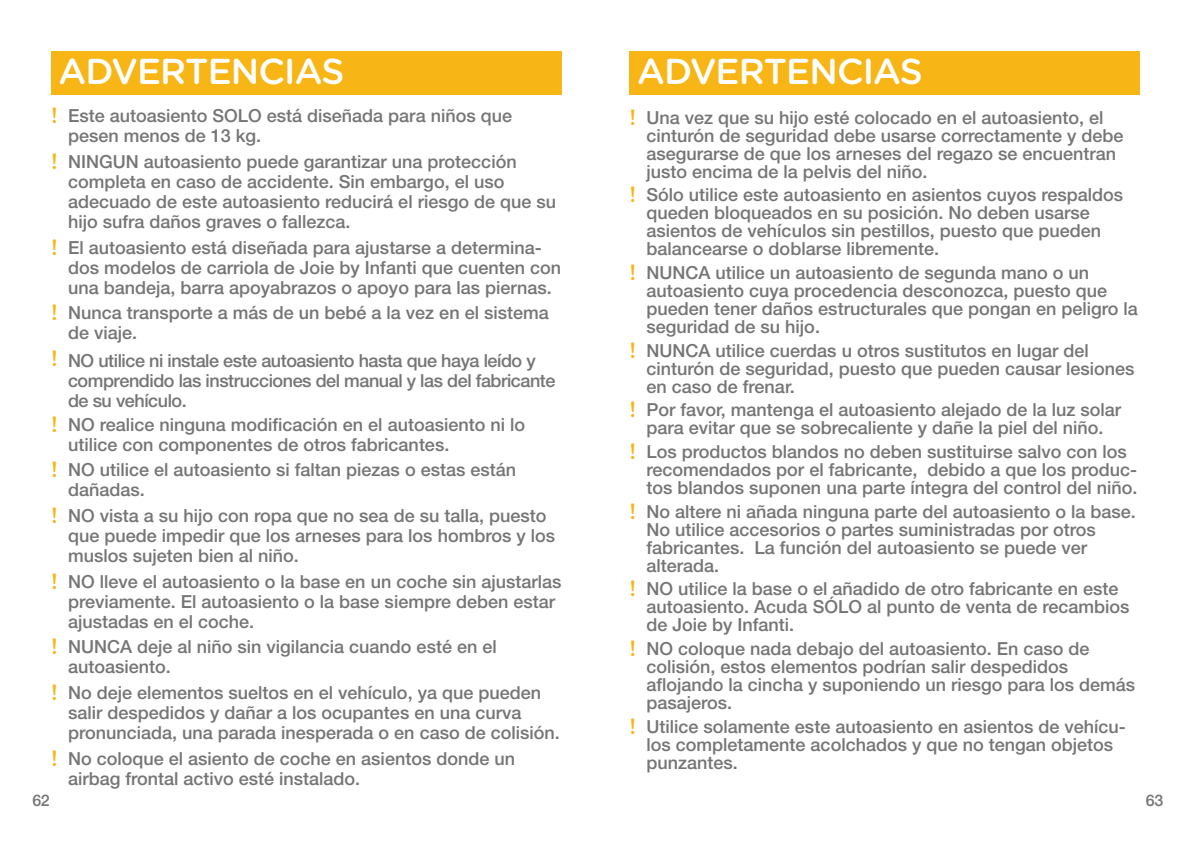
<style>
.page{position:relative;width:1191px;height:842px;background:#fff}
.page>*{position:absolute;margin:0;border:0;box-sizing:border-box;transform-origin:0 0}
.t1{font:500 36px "Gotham Rounded";letter-spacing:-.025em;color:#fff}
.t2{font:500 18px/18px "Helvetica Neue LT Std";color:#767575}
.t3{font:500 18px/20px "Helvetica Neue LT Std";letter-spacing:-.025em;color:#767575}
.t4{font:500 16px "Helvetica Neue LT Std";color:#767575}
.s1{font-family:"Gotham Rounded";font-size:22px;color:#f8b616}
</style>
<div class="page">
<div style="left:51px;top:51px;width:510px;height:44px;background:#f8b616"></div>
<div style="left:629px;top:51px;width:511px;height:44px;background:#f8b616"></div>
<h1 class="t1" style="left:59px;top:46px;width:287px">ADVERTENCIAS</h1>
<p class="t2" style="left:68px;top:106px;width:445px;line-height:20px;text-indent:-17px"><span class="s1">!</span> Este autoasiento SOLO está diseñada para niños que pesen menos de 13 kg.</p>
<p class="t2" style="left:68px;top:151px;width:489px;line-height:20px;text-indent:-17px"><span class="s1">!</span> NINGUN autoasiento puede garantizar una protección completa en caso de accidente. Sin embargo, el uso adecuado de este autoasiento reducirá el riesgo de que su hijo sufra daños graves o fallezca.</p>
<p class="t2" style="left:68px;top:237px;width:494px;line-height:20px;text-indent:-17px"><span class="s1">!</span> El autoasiento está diseñada para ajustarse a determina&shy;dos modelos de carriola de Joie by Infanti que cuenten con una bandeja, barra apoyabrazos o apoyo para las piernas.</p>
<p class="t2" style="left:68px;top:303px;width:482px;line-height:20px;text-indent:-17px"><span class="s1">!</span> Nunca transporte a más de un bebé a la vez en el sistema de viaje.</p>
<p class="t3" style="left:68px;top:350px;width:489px;text-indent:-17px"><span class="s1">!</span> NO utilice ni instale este autoasiento hasta que haya leído y comprendido las instrucciones del manual y las del fabricante de su vehículo.</p>
<p class="t2" style="left:68px;top:414px;width:458px;line-height:20px;text-indent:-17px"><span class="s1">!</span> NO realice ninguna modificación en el autoasiento ni lo utilice con componentes de otros fabricantes.</p>
<p class="t2" style="left:68px;top:460px;width:449px;line-height:20px;text-indent:-17px"><span class="s1">!</span> NO utilice el autoasiento si faltan piezas o estas están dañadas.</p>
<p class="t2" style="left:68px;top:505px;width:488px;line-height:20px;text-indent:-17px"><span class="s1">!</span> NO vista a su hijo con ropa que no sea de su talla, puesto que puede impedir que los arneses para los hombros y los muslos sujeten bien al niño.</p>
<p class="t2" style="left:68px;top:571px;width:495px;line-height:20px;text-indent:-17px"><span class="s1">!</span> NO lleve el autoasiento o la base en un coche sin ajustarlas previamente. El autoasiento o la base siempre deben estar ajustadas en el coche.</p>
<p class="t2" style="left:68px;top:637px;width:430px;line-height:20px;text-indent:-17px"><span class="s1">!</span> NUNCA deje al niño sin vigilancia cuando esté en el autoasiento.</p>
<p class="t2" style="left:68px;top:682px;width:493px;line-height:20px;text-indent:-17px"><span class="s1">!</span> No deje elementos sueltos en el vehículo, ya que pueden salir despedidos y dañar a los ocupantes en una curva pronunciada, una parada inesperada o en caso de colisión.</p>
<p class="t2" style="left:68px;top:748px;width:448px;line-height:20px;text-indent:-17px"><span class="s1">!</span> No coloque el asiento de coche en asientos donde un airbag frontal activo esté instalado.</p>
<h1 class="t1" style="left:637px;top:46px;width:287px">ADVERTENCIAS</h1>
<p class="t2" style="left:646px;top:108px;width:478px;text-indent:-17px"><span class="s1">!</span> Una vez que su hijo esté colocado en el autoasiento, el cinturón de seguridad debe usarse correctamente y debe asegurarse de que los arneses del regazo se encuentran justo encima de la pelvis del niño.</p>
<p class="t2" style="left:646px;top:186px;width:478px;text-indent:-17px"><span class="s1">!</span> Sólo utilice este autoasiento en asientos cuyos respaldos queden bloqueados en su posición. No deben usarse asientos de vehículos sin pestillos, puesto que pueden balancearse o doblarse libremente.</p>
<p class="t2" style="left:646px;top:263px;width:493px;text-indent:-17px"><span class="s1">!</span> NUNCA utilice un autoasiento de segunda mano o un autoasiento cuya procedencia desconozca, puesto que pueden tener daños estructurales que pongan en peligro la seguridad de su hijo.</p>
<p class="t2" style="left:646px;top:341px;width:489px;text-indent:-17px"><span class="s1">!</span> NUNCA utilice cuerdas u otros sustitutos en lugar del cinturón de seguridad, puesto que pueden causar lesiones en caso de frenar.</p>
<p class="t2" style="left:629px;top:401px;width:493px;text-align:center"><span class="s1">!</span> Por favor, mantenga el autoasiento alejado de la luz solar para evitar que se sobrecaliente y dañe la piel del niño.</p>
<p class="t2" style="left:646px;top:442px;width:492px;text-indent:-17px"><span class="s1">!</span> Los productos blandos no deben sustituirse salvo con los recomendados por el fabricante, debido a que los produc&shy;tos blandos suponen una parte íntegra del control del niño.</p>
<p class="t2" style="left:646px;top:502px;width:491px;text-indent:-17px"><span class="s1">!</span> No altere ni añada ninguna parte del autoasiento o la base.<br>No utilice accesorios o partes suministradas por otros fabricantes. La función del autoasiento se puede ver alterada.</p>
<p class="t2" style="left:646px;top:580px;width:484px;text-indent:-17px"><span class="s1">!</span> NO utilice la base o el añadido de otro fabricante en este autoasiento. Acuda SÓLO al punto de venta de recambios de Joie by Infanti.</p>
<p class="t2" style="left:646px;top:639px;width:490px;text-indent:-17px"><span class="s1">!</span> NO coloque nada debajo del autoasiento. En caso de colisión, estos elementos podrían salir despedidos aflojando la cincha y suponiendo un riesgo para los demás pasajeros.</p>
<p class="t2" style="left:646px;top:717px;width:481px;text-indent:-17px"><span class="s1">!</span> Utilice solamente este autoasiento en asientos de vehícu&shy;los completamente acolchados y que no tengan objetos punzantes.</p>
<p class="t4" style="left:32px;top:791px;width:19px">62</p>
<p class="t4" style="left:1145px;top:791px;width:19px">63</p>
</div>
